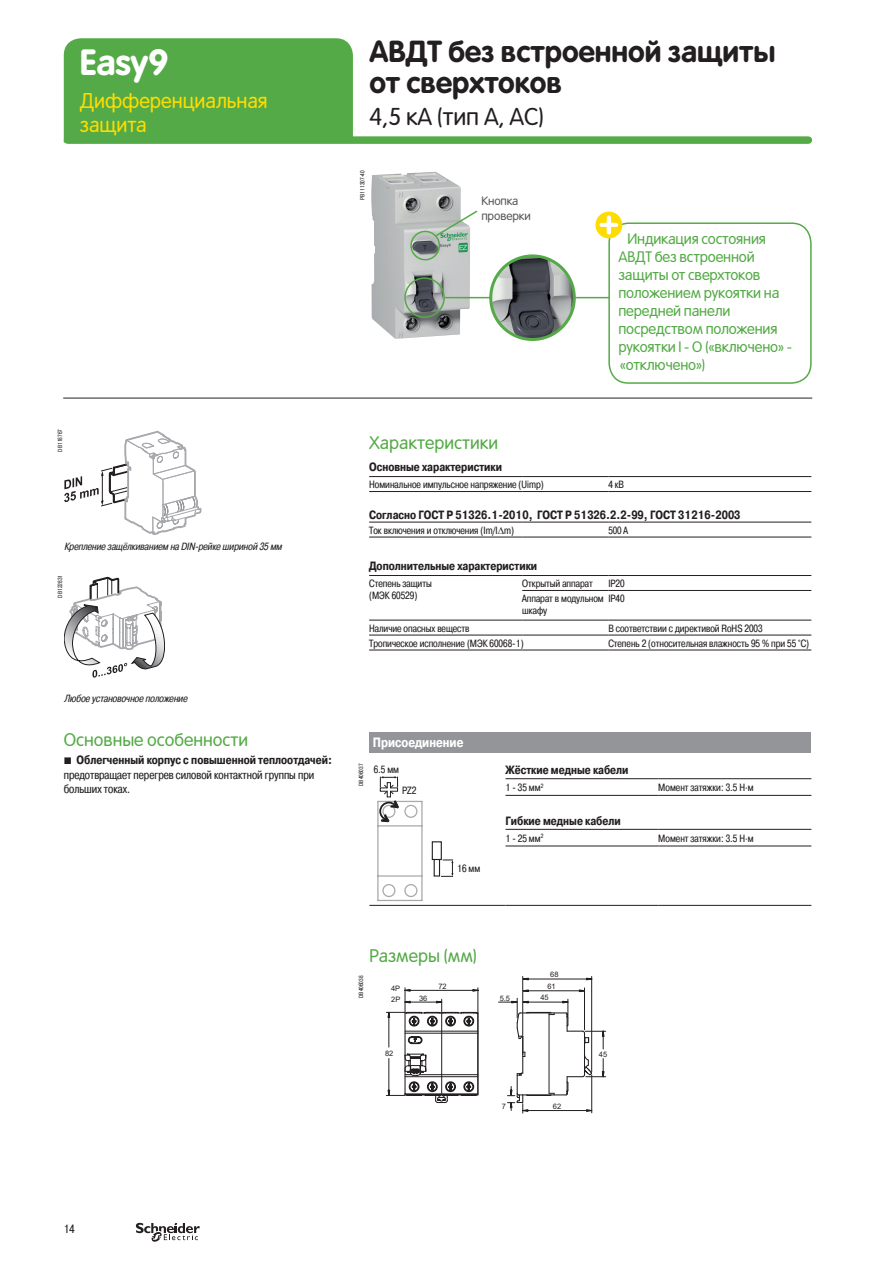
<style>
.page{position:relative;width:893px;height:1263px;background:#fff}
.page>*{position:absolute;margin:0;border:0;box-sizing:border-box;transform-origin:0 0}
.t1{font:700 36px "Rotonda";color:#fff}
.t2{font:700 30px/31.5px "Rotonda";color:#231f20}
.t3{font:24px "Rotonda";color:#231f20}
.t4{font:21px/24px "Rotonda";color:#ffdc01}
.t5{font:18px "Rotonda";color:#54aa46}
.t6{font:15px/18px "Rotonda";letter-spacing:-.01em;color:#54aa46}
.t7{font:700 13.5px "Pragmatica Cond C";color:#fff}
.t8{font:700 12px "Pragmatica Cond C";color:#231f20}
.t9{font:12px/14.4px "Pragmatica Cond C";color:#231f20}
.t10{font:12px/14.4px "Rotonda";letter-spacing:-.01em;color:#57585a}
.t11{font:10.5px/12px "Pragmatica Cond C";color:#231f20}
.t12{font:italic 10.5px "Pragmatica Cond C";color:#231f20}
.t13{font:7.5px "Arial";color:#231f20}
.t14{font:6px "Pragmatica Cond C";color:#231f20}
.s1{font-family:"Graph Schneider"}
.s2{font-weight:700}
</style>
<div class="page">
<svg style="left:64px;top:431px;width:137px;height:104px"></svg>
<svg style="left:64px;top:577px;width:101px;height:100px"></svg>
<div style="left:64px;top:38px;width:289px;height:104px;background:#54aa46"></div>
<div style="left:68px;top:136px;width:740px;height:8px;background:#54aa46"></div>
<svg style="left:136px;top:1223px;width:64px;height:19px"></svg>
<div style="left:369px;top:732px;width:442px;height:20px;background:#939598"></div>
<hr style="left:505px;top:795px;width:153px;height:1px;background:#231f20">
<hr style="left:658px;top:795px;width:153px;height:1px;background:#231f20">
<hr style="left:505px;top:846px;width:153px;height:1px;background:#231f20">
<hr style="left:658px;top:846px;width:153px;height:1px;background:#231f20">
<hr style="left:505px;top:778px;width:153px;height:1px;background:#231f20">
<hr style="left:658px;top:778px;width:153px;height:1px;background:#231f20">
<hr style="left:505px;top:829px;width:153px;height:1px;background:#231f20">
<hr style="left:658px;top:829px;width:153px;height:1px;background:#231f20">
<hr style="left:369px;top:905px;width:136px;height:1px;background:#231f20">
<hr style="left:505px;top:905px;width:153px;height:1px;background:#231f20">
<hr style="left:658px;top:905px;width:153px;height:1px;background:#231f20">
<svg style="left:377px;top:776px;width:46px;height:125px"></svg>
<svg style="left:434px;top:860px;width:6px;height:16px"></svg>
<div style="left:432px;top:841px;width:10px;height:19px;background:#fff;border:1px solid #231f20"></div>
<svg style="left:441px;top:860px;width:12px;height:17px"></svg>
<hr style="left:63px;top:398px;width:749px;height:1px;background:#231f20">
<hr style="left:369px;top:476px;width:153px;height:1px;background:#231f20">
<hr style="left:522px;top:476px;width:86px;height:1px;background:#231f20">
<hr style="left:608px;top:476px;width:203px;height:1px;background:#231f20">
<hr style="left:369px;top:491px;width:153px;height:1px;background:#231f20">
<hr style="left:522px;top:491px;width:86px;height:1px;background:#231f20">
<hr style="left:608px;top:491px;width:203px;height:1px;background:#231f20">
<hr style="left:369px;top:620px;width:153px;height:1px;background:#231f20">
<hr style="left:522px;top:620px;width:86px;height:1px;background:#231f20">
<hr style="left:608px;top:620px;width:203px;height:1px;background:#231f20">
<hr style="left:369px;top:635px;width:153px;height:1px;background:#231f20">
<hr style="left:522px;top:635px;width:86px;height:1px;background:#231f20">
<hr style="left:608px;top:635px;width:203px;height:1px;background:#231f20">
<hr style="left:369px;top:650px;width:153px;height:1px;background:#231f20">
<hr style="left:522px;top:650px;width:86px;height:1px;background:#231f20">
<hr style="left:608px;top:650px;width:203px;height:1px;background:#231f20">
<hr style="left:369px;top:522px;width:153px;height:1px;background:#231f20">
<hr style="left:522px;top:522px;width:86px;height:1px;background:#231f20">
<hr style="left:608px;top:522px;width:203px;height:1px;background:#231f20">
<hr style="left:369px;top:537px;width:153px;height:1px;background:#231f20">
<hr style="left:522px;top:537px;width:86px;height:1px;background:#231f20">
<hr style="left:608px;top:537px;width:203px;height:1px;background:#231f20">
<hr style="left:369px;top:575px;width:153px;height:1px;background:#231f20">
<hr style="left:522px;top:575px;width:86px;height:1px;background:#231f20">
<hr style="left:608px;top:575px;width:203px;height:1px;background:#231f20">
<hr style="left:522px;top:590px;width:86px;height:1px;background:#231f20">
<hr style="left:608px;top:590px;width:203px;height:1px;background:#231f20">
<hr style="left:522px;top:976px;width:1px;height:59px;background:#231f20">
<hr style="left:591px;top:976px;width:1px;height:96px;background:#231f20">
<hr style="left:528px;top:979px;width:59px;height:1px;background:#231f20">
<svg style="left:523px;top:977px;width:6px;height:3px"></svg>
<hr style="left:584px;top:988px;width:1px;height:42px;background:#231f20">
<hr style="left:528px;top:990px;width:51px;height:1px;background:#231f20">
<svg style="left:523px;top:989px;width:6px;height:3px"></svg>
<svg style="left:579px;top:989px;width:5px;height:3px"></svg>
<svg style="left:586px;top:977px;width:6px;height:3px"></svg>
<svg style="left:498px;top:998px;width:108px;height:115px"></svg>
<svg style="left:386px;top:988px;width:93px;height:115px"></svg>
<hr style="left:441px;top:999px;width:1px;height:96px;background:#231f20">
<img style="left:371px;top:172px;width:99px;height:167px">
<div style="left:404px;top:277px;width:41px;height:41px;border:2px solid #54aa46;border-radius:50%"></div>
<img style="left:491px;top:256px;width:83px;height:83px;border-radius:42px">
<div style="left:489px;top:254px;width:87px;height:87px;border:3px solid #54aa46;border-radius:50%"></div>
<hr style="left:574px;top:297px;width:35px;height:1px;background:#54aa46">
<hr style="left:444px;top:297px;width:47px;height:1px;background:#54aa46">
<div style="left:608px;top:222px;width:204px;height:162px;border:2px solid #54aa46;border-radius:20px"></div>
<div style="left:595px;top:212px;width:27px;height:26px;background:#ffdc01;border-radius:50%"></div>
<svg style="left:600px;top:216px;width:18px;height:18px"></svg>
<div style="left:410px;top:231px;width:30px;height:29px;border:2px solid #54aa46;border-radius:50%"></div>
<svg style="left:434px;top:209px;width:44px;height:29px"></svg>
<h1 class="t1" style="left:80px;top:41px;width:91px">Easy9</h1>
<h3 class="t4" style="left:80px;top:89px;width:189px">Дифференциальная защита</h3>
<p class="t14" style="left:57px;top:452px;width:24px;rotate:-90deg">DB118767</p>
<p class="t12" style="left:64px;top:541px;width:222px">Креплениезащёлкиванием наDIN-рейкешириной 35мм</p>
<p class="t14" style="left:57px;top:598px;width:24px;rotate:-90deg">DB122831</p>
<p class="t12" style="left:64px;top:692px;width:127px">Любоеустановочноеположение</p>
<h3 class="t5" style="left:64px;top:729px;width:186px">Основные особенности</h3>
<p class="t9" style="left:64px;top:753px;width:270px"><span class="s1">b</span> <span class="s2">Облегченный корпус с повышенной теплоотдачей: </span>предотвращает перегрев силовой контактной группы при больших токах.</p>
<h2 class="t2" style="left:369px;top:35px;width:408px">АВДТ без встроенной защиты от сверхтоков</h2>
<h3 class="t3" style="left:369px;top:103px;width:176px">4,5 кА (тип А, АС)</h3>
<p class="t14" style="left:359px;top:200px;width:31px;rotate:-90deg">PB111307-40</p>
<p class="t10" style="left:481px;top:194px;width:51px">Кнопка проверки</p>
<h3 class="t6" style="left:618px;top:230px;width:175px;text-indent:9px">Индикация состояния<br>АВДТ без встроенной защиты от сверхтоков положением рукоятки на передней панели посредством положения рукоятки I - O («включено» - «отключено»)</h3>
<h3 class="t5" style="left:369px;top:432px;width:130px">Характеристики</h3>
<p class="t8" style="left:369px;top:461px;width:134px">Основные характеристики</p>
<p class="t11" style="left:369px;top:479px;width:176px">Номинальное импульсное напряжение (Uimp)</p>
<p class="t11" style="left:608px;top:479px;width:17px">4 кВ</p>
<p class="t8" style="left:369px;top:508px;width:373px">Согласно ГОСТ Р 51326.1-2010, ГОСТ Р 51326.2.2-99, ГОСТ 31216-2003</p>
<p class="t11" style="left:369px;top:524px;width:147px">Ток включения и отключения (Im/I m)</p>
<p class="t11" style="left:608px;top:524px;width:21px">500 A</p>
<p class="t8" style="left:369px;top:560px;width:170px">Дополнительные характеристики</p>
<p class="t11" style="left:369px;top:577px;width:64px">Степень защиты (МЭК 60529)</p>
<p class="t11" style="left:522px;top:577px;width:72px">Открытый аппарат</p>
<p class="t11" style="left:522px;top:576px;width:104px;line-height:15px;text-align:right">IP20<br>Аппарат в модульном IP40</p>
<p class="t11" style="left:522px;top:604px;width:26px">шкафу</p>
<p class="t11" style="left:369px;top:622px;width:102px">Наличие опасных веществ</p>
<p class="t11" style="left:608px;top:622px;width:156px">В соответствии с директивой RoHS 2003</p>
<p class="t11" style="left:369px;top:637px;width:156px">Тропическое исполнение (МЭК 60068-1)</p>
<p class="t11" style="left:608px;top:637px;width:202px">Степень 2 (относительная влажность 95 % при 55 °С)</p>
<p class="t7" style="left:373px;top:735px;width:92px">Присоединение</p>
<p class="t14" style="left:358px;top:786px;width:23px;rotate:-90deg">DB406037</p>
<p class="t11" style="left:374px;top:764px;width:27px">6.5 мм</p>
<p class="t11" style="left:402px;top:784px;width:16px">PZ2</p>
<p class="t11" style="left:457px;top:862px;width:25px">16 мм</p>
<p class="t8" style="left:505px;top:764px;width:125px">Жёсткие медные кабели</p>
<p class="t11" style="left:505px;top:781px;width:39px">1 - 35 мм<sup>2</sup></p>
<p class="t11" style="left:658px;top:781px;width:97px">Момент затяжки: 3.5 Н·м</p>
<p class="t8" style="left:505px;top:814px;width:117px">Гибкие медные кабели</p>
<p class="t11" style="left:505px;top:832px;width:39px">1 - 25 мм<sup>2</sup></p>
<p class="t11" style="left:658px;top:832px;width:97px">Момент затяжки: 3.5 Н·м</p>
<h3 class="t5" style="left:369px;top:946px;width:109px">Размеры (мм)</h3>
<p class="t14" style="left:358px;top:998px;width:23px;rotate:-90deg">DB406038</p>
<p class="t13" style="left:391px;top:983px;width:11px">4P</p>
<p class="t13" style="left:391px;top:994px;width:11px">2P</p>
<p class="t13" style="left:438px;top:981px;width:10px">72</p>
<p class="t13" style="left:419px;top:993px;width:10px">36</p>
<p class="t13" style="left:500px;top:993px;width:12px">5.5</p>
<p class="t13" style="left:550px;top:970px;width:10px">68</p>
<p class="t13" style="left:547px;top:981px;width:10px">61</p>
<p class="t13" style="left:540px;top:993px;width:10px">45</p>
<p class="t13" style="left:385px;top:1048px;width:10px">82</p>
<p class="t13" style="left:599px;top:1049px;width:10px">45</p>
<p class="t13" style="left:502px;top:1102px;width:6px">7</p>
<p class="t13" style="left:553px;top:1102px;width:10px">62</p>
<p class="t9" style="left:64px;top:1221px;width:12px">14</p>
</div>
